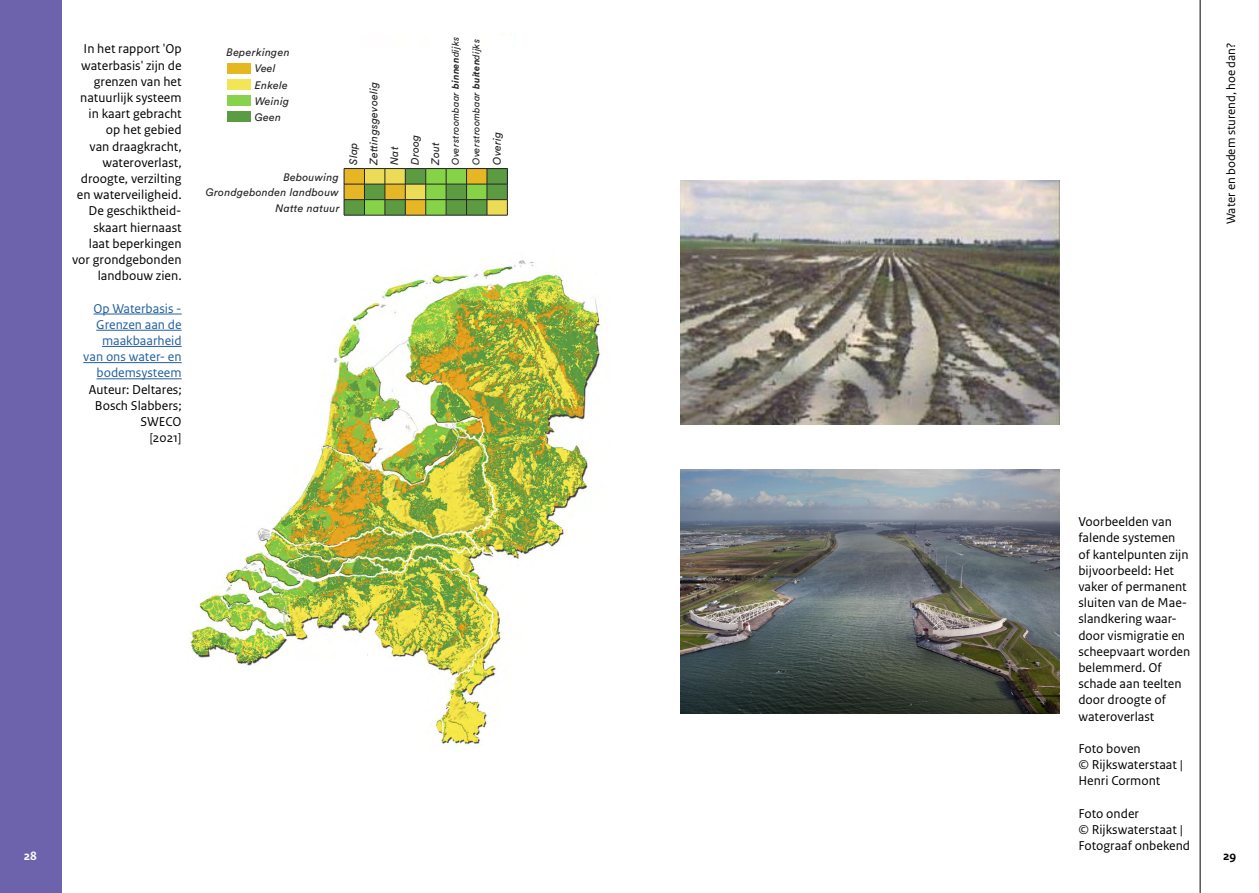
<style>
.page{position:relative;width:1259px;height:893px;background:#fff}
.page>*{position:absolute;margin:0;border:0;box-sizing:border-box;transform-origin:0 0}
.t1{font:13.5px/16.2px "Rijksoverheid Sans Text";color:#000}
.t2{font:13.5px/16.2px "Rijksoverheid Sans Text";color:#215e9e;text-align:right}
.t3{font:12.75px "Rijksoverheid Sans Text";color:#000}
.t4{font:700 12.75px "Rijksoverheid Sans Text";color:#000}
.t5{font:700 12.75px "Rijksoverheid Sans Text";color:#fff}
.t6{font:italic 10.8px/15.6px "Circular Std";letter-spacing:.025em;color:#232323}
.t7{font:italic 9.6px/20.5px "Circular Std";letter-spacing:.025em;color:#232323}
.s1{font-weight:700}
</style>
<div class="page">
<hr style="left:1199px;top:0;width:1px;height:893px;background:#000">
<div style="left:0;top:0;width:62px;height:893px;background:#6c63ac"></div>
<img style="left:680px;top:180px;width:379px;height:244px">
<img style="left:680px;top:469px;width:379px;height:244px">
<img style="left:180px;top:260px;width:423px;height:490px">
<img style="left:227px;top:63px;width:117px;height:153px">
<svg style="left:344px;top:168px;width:164px;height:48px"></svg>
<hr style="left:93px;top:314px;width:89px;height:1px;background:#215e9e">
<hr style="left:96px;top:330px;width:86px;height:1px;background:#215e9e">
<hr style="left:102px;top:346px;width:80px;height:1px;background:#215e9e">
<hr style="left:83px;top:362px;width:99px;height:1px;background:#215e9e">
<hr style="left:96px;top:378px;width:86px;height:1px;background:#215e9e">
<p class="t1" style="left:72px;top:41px;width:111px;text-align:right">In het rapport 'Op waterbasis' zijn de grenzen van het natuurlijk systeem in kaart gebracht op het gebied<br>van draagkracht, wateroverlast, droogte, verzilting en waterveiligheid.<br>De geschiktheid&shy;skaart hiernaast laat beperkingen vor grondgebonden landbouw zien.</p>
<p class="t2" style="left:83px;top:300px;width:100px">Op Waterbasis -<br>Grenzen aan de maakbaarheid van ons water- en bodemsysteem</p>
<p class="t1" style="left:89px;top:381px;width:94px;text-align:right">Auteur: Deltares;<br>Bosch Slabbers;<br>SWECO<br>[2021]</p>
<p class="t6" style="left:227px;top:44px;width:65px">Beperkingen</p>
<p class="t6" style="left:255px;top:60px;width:22px">Veel</p>
<p class="t6" style="left:255px;top:78px;width:35px">Enkele</p>
<p class="t6" style="left:255px;top:93px;width:36px;line-height:16.4px">Weinig<br>Geen</p>
<p class="t6" style="left:206px;top:169px;width:135px;text-align:right">Bebouwing<br>Grondgebonden landbouw<br>Natte natuur</p>
<p class="t6" style="left:343px;top:165px;width:85px;line-height:20.5px;rotate:-90deg">Slap<br>Zettingsgevoelig<br>Nat</p>
<p class="t7" style="left:445px;top:165px;width:129px;rotate:-90deg">Overstroombaar <span class="s1">binnen</span>dijks<br>Overstroombaar <span class="s1">buiten</span>dijks</p>
<p class="t6" style="left:407px;top:165px;width:32px;rotate:-90deg">Droog</p>
<p class="t6" style="left:489px;top:165px;width:35px;rotate:-90deg">Overig</p>
<p class="t6" style="left:427px;top:165px;width:24px;rotate:-90deg">Zout</p>
<p class="t5" style="left:24px;top:849px;width:15px">28</p>
<p class="t3" style="left:1223px;top:224px;width:183px;rotate:-90deg">Water en bodem sturend, hoe dan?</p>
<p class="t1" style="left:1078px;top:514px;width:113px">Voorbeelden van falende systemen of kantelpunten zijn bijvoorbeeld: Het vaker of permanent sluiten van de Mae&shy;slandkering waar&shy;door vismigratie en scheepvaart worden belemmerd. Of schade aan teelten door droogte of wateroverlast</p>
<p class="t1" style="left:1078px;top:741px;width:106px">Foto boven<br>© Rijkswaterstaat |<br>Henri Cormont</p>
<p class="t1" style="left:1078px;top:805px;width:113px">Foto onder<br>© Rijkswaterstaat |<br>Fotograaf onbekend</p>
<p class="t4" style="left:1223px;top:849px;width:15px">29</p>
</div>
